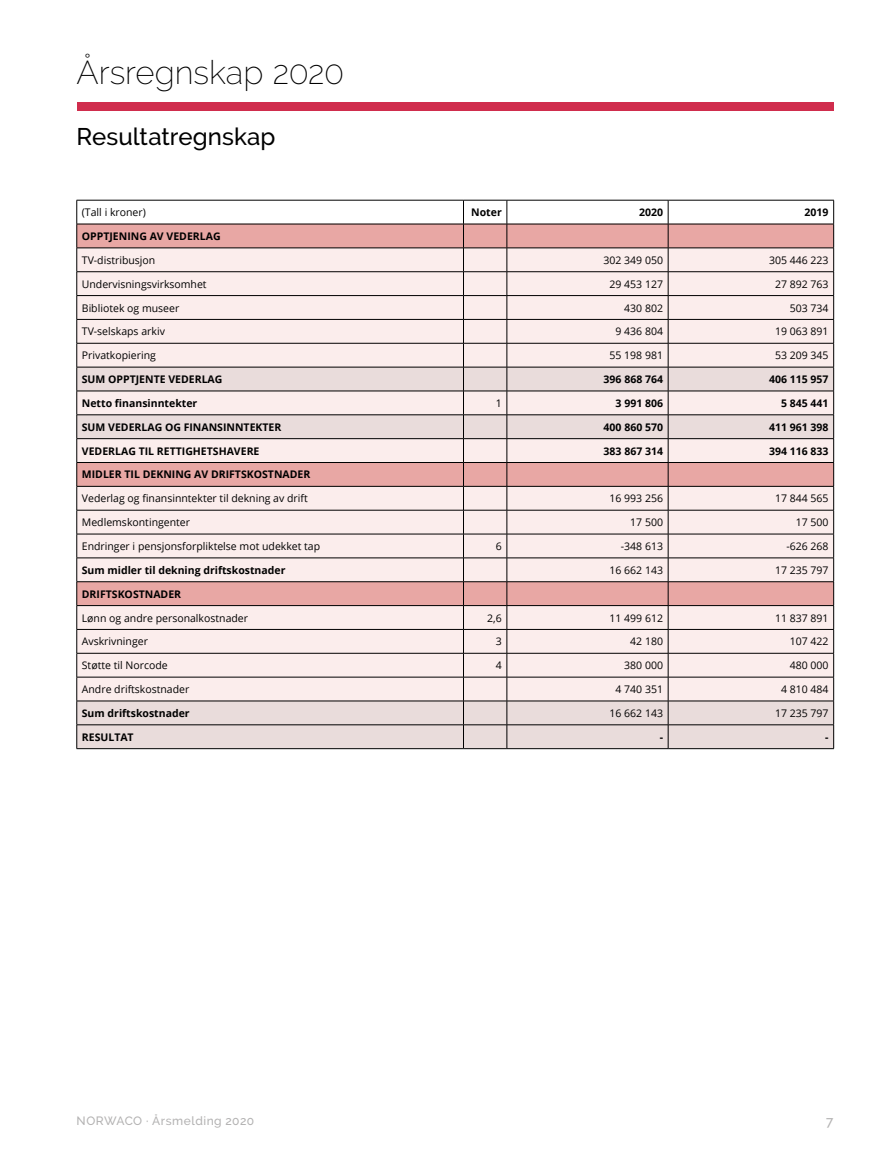
<style>
.page{position:relative;width:893px;height:1170px;background:#fff}
.page>*{position:absolute;margin:0;border:0;box-sizing:border-box;transform-origin:0 0}
.NY_Overskrift_1_copy{font:200 33px "Raleway";letter-spacing:-.005em;color:#000}
.NY_Overskrift_2{font:500 24px "Raleway";letter-spacing:.005em;color:#000}
.t1{font:500 13.5px "Raleway";color:#b3b2b2}
.t2{font:500 12px "Raleway";letter-spacing:.04em;color:#b3b2b2}
.t3{font:10.5px "Open Sans";color:#000}
.t4{font:700 10.5px "Open Sans";color:#000}
</style>
<div class="page">
<hr style="left:77px;top:748px;width:386px;height:1px;background:#000">
<hr style="left:463px;top:748px;width:44px;height:1px;background:#000">
<hr style="left:507px;top:748px;width:161px;height:1px;background:#000">
<hr style="left:668px;top:748px;width:166px;height:1px;background:#000">
<svg style="left:77px;top:200px;width:757px;height:548px;background:#ead7d6"></svg>
<hr style="left:77px;top:605px;width:386px;height:1px;background:#000">
<hr style="left:463px;top:605px;width:44px;height:1px;background:#000">
<hr style="left:507px;top:605px;width:161px;height:1px;background:#000">
<hr style="left:668px;top:605px;width:166px;height:1px;background:#000">
<div style="left:77px;top:102px;width:756px;height:9px;background:#d02d4d"></div>
<p class="NY_Overskrift_1_copy" style="left:77px;top:53px;width:269px">Årsregnskap 2020</p>
<p class="NY_Overskrift_2" style="left:77px;top:123px;width:200px">Resultatregnskap</p>
<p class="t3" style="left:82px;top:205px;width:66px">(Tall i kroner)</p>
<p class="t4" style="left:471px;top:205px;width:32px">Noter</p>
<p class="t4" style="left:639px;top:205px;width:25px">2020</p>
<p class="t4" style="left:805px;top:205px;width:25px">2019</p>
<p class="t4" style="left:82px;top:229px;width:140px">OPPTJENING AV VEDERLAG</p>
<p class="t3" style="left:82px;top:253px;width:75px">TV-distribusjon</p>
<p class="t3" style="left:604px;top:253px;width:61px">302 349 050</p>
<p class="t3" style="left:769px;top:253px;width:61px">305 446 223</p>
<p class="t3" style="left:82px;top:276px;width:126px">Undervisningsvirksomhet</p>
<p class="t3" style="left:610px;top:276px;width:55px">29 453 127</p>
<p class="t3" style="left:775px;top:276px;width:55px">27 892 763</p>
<p class="t3" style="left:82px;top:300px;width:99px">Bibliotek og museer</p>
<p class="t3" style="left:624px;top:300px;width:40px">430 802</p>
<p class="t3" style="left:790px;top:300px;width:40px">503 734</p>
<p class="t3" style="left:82px;top:324px;width:85px">TV-selskaps arkiv</p>
<p class="t3" style="left:616px;top:324px;width:49px">9 436 804</p>
<p class="t3" style="left:775px;top:324px;width:55px">19 063 891</p>
<p class="t3" style="left:82px;top:348px;width:76px">Privatkopiering</p>
<p class="t3" style="left:610px;top:348px;width:55px">55 198 981</p>
<p class="t3" style="left:775px;top:348px;width:55px">53 209 345</p>
<p class="t4" style="left:82px;top:372px;width:142px">SUM OPPTJENTE VEDERLAG</p>
<p class="t4" style="left:604px;top:372px;width:61px">396 868 764</p>
<p class="t4" style="left:769px;top:372px;width:61px">406 115 957</p>
<p class="t4" style="left:82px;top:395px;width:117px">Netto finansinntekter</p>
<p class="t3" style="left:496px;top:396px;width:8px">1</p>
<p class="t4" style="left:616px;top:395px;width:49px">3 991 806</p>
<p class="t4" style="left:781px;top:395px;width:49px">5 845 441</p>
<p class="t4" style="left:82px;top:419px;width:201px">SUM VEDERLAG OG FINANSINNTEKTER</p>
<p class="t4" style="left:604px;top:419px;width:61px">400 860 570</p>
<p class="t4" style="left:769px;top:419px;width:61px">411 961 398</p>
<p class="t4" style="left:82px;top:443px;width:179px">VEDERLAG TIL RETTIGHETSHAVERE</p>
<p class="t4" style="left:604px;top:443px;width:61px">383 867 314</p>
<p class="t4" style="left:769px;top:443px;width:61px">394 116 833</p>
<p class="t4" style="left:82px;top:467px;width:230px">MIDLER TIL DEKNING AV DRIFTSKOSTNADER</p>
<p class="t3" style="left:82px;top:491px;width:227px">Vederlag og finansinntekter til dekning av drift</p>
<p class="t3" style="left:610px;top:491px;width:55px">16 993 256</p>
<p class="t3" style="left:775px;top:491px;width:55px">17 844 565</p>
<p class="t3" style="left:82px;top:515px;width:110px">Medlemskontingenter</p>
<p class="t3" style="left:630px;top:515px;width:34px">17 500</p>
<p class="t3" style="left:796px;top:515px;width:34px">17 500</p>
<p class="t3" style="left:82px;top:539px;width:240px">Endringer i pensjonsforpliktelse mot udekket tap</p>
<p class="t3" style="left:496px;top:539px;width:8px">6</p>
<p class="t3" style="left:621px;top:539px;width:44px">-348 613</p>
<p class="t3" style="left:786px;top:539px;width:44px">-626 268</p>
<p class="t4" style="left:82px;top:562px;width:205px">Sum midler til dekning driftskostnader</p>
<p class="t3" style="left:610px;top:562px;width:55px">16 662 143</p>
<p class="t3" style="left:775px;top:562px;width:55px">17 235 797</p>
<p class="t4" style="left:82px;top:586px;width:101px">DRIFTSKOSTNADER</p>
<p class="t3" style="left:82px;top:610px;width:168px">Lønn og andre personalkostnader</p>
<p class="t3" style="left:487px;top:610px;width:16px">2,6</p>
<p class="t3" style="left:610px;top:610px;width:55px">11 499 612</p>
<p class="t3" style="left:775px;top:610px;width:55px">11 837 891</p>
<p class="t3" style="left:82px;top:634px;width:68px">Avskrivninger</p>
<p class="t3" style="left:496px;top:634px;width:8px">3</p>
<p class="t3" style="left:630px;top:634px;width:34px">42 180</p>
<p class="t3" style="left:790px;top:634px;width:40px">107 422</p>
<p class="t3" style="left:82px;top:658px;width:87px">Støtte til Norcode</p>
<p class="t3" style="left:496px;top:658px;width:8px">4</p>
<p class="t3" style="left:624px;top:658px;width:40px">380 000</p>
<p class="t3" style="left:790px;top:658px;width:40px">480 000</p>
<p class="t3" style="left:82px;top:682px;width:109px">Andre driftskostnader</p>
<p class="t3" style="left:616px;top:682px;width:49px">4 740 351</p>
<p class="t3" style="left:781px;top:682px;width:49px">4 810 484</p>
<p class="t4" style="left:82px;top:705px;width:109px">Sum driftskostnader</p>
<p class="t3" style="left:610px;top:705px;width:55px">16 662 143</p>
<p class="t3" style="left:775px;top:705px;width:55px">17 235 797</p>
<p class="t4" style="left:82px;top:729px;width:53px">RESULTAT</p>
<p class="t4" style="left:660px;top:729px;width:5px">-</p>
<p class="t4" style="left:825px;top:729px;width:5px">-</p>
<p class="t2" style="left:77px;top:1113px;width:179px">NORWACO · Årsmelding 2020</p>
<p class="t1" style="left:826px;top:1113px;width:9px">7</p>
</div>
